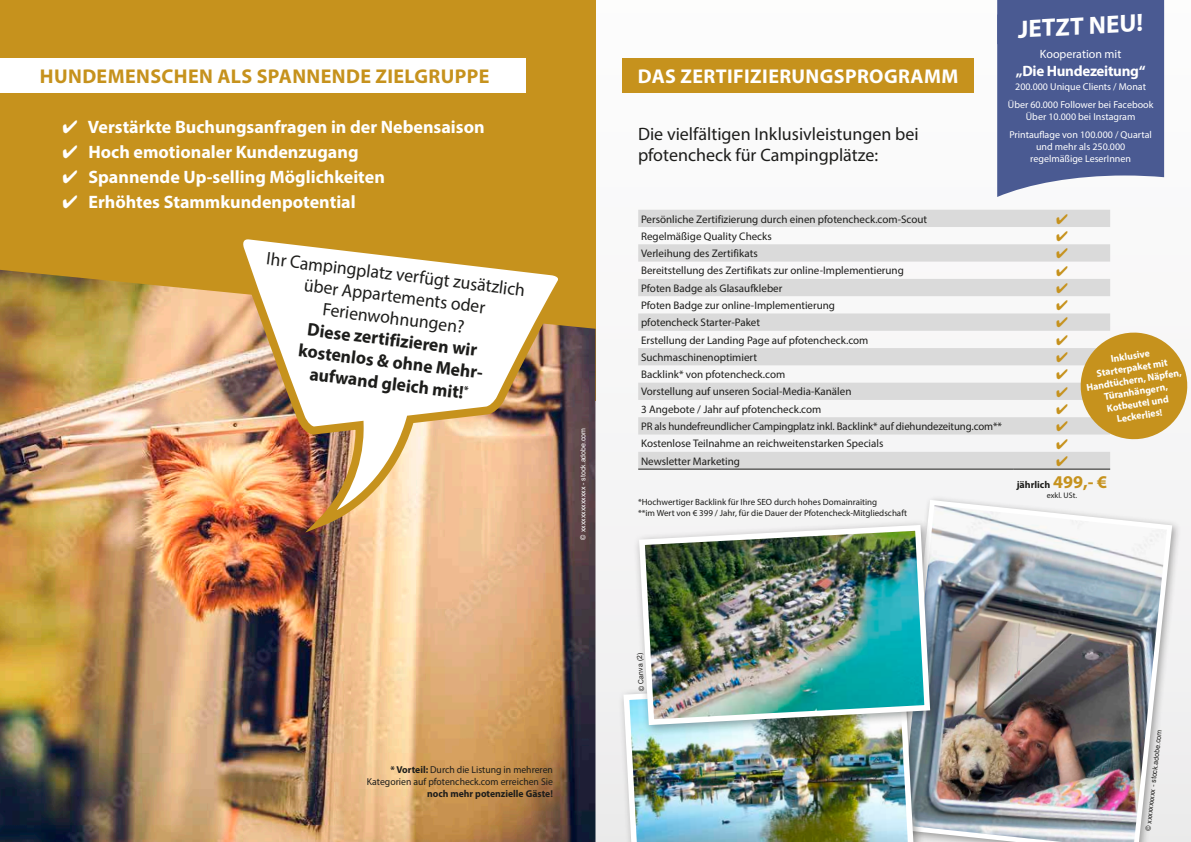
<style>
.page{position:relative;width:1191px;height:842px;background:#fff}
.page>*{position:absolute;margin:0;border:0;box-sizing:border-box;transform-origin:0 0}
.t1{font:700 25px "Myriad Pro";color:#fff}
.t2{font:700 20px "Myriad Pro";letter-spacing:.02em;color:#c6921d}
.t3{font:700 20px "Myriad Pro";letter-spacing:.02em;color:#fff}
.t4{font:18.2px/21.8px "Myriad Pro";color:#1d1d1b;text-align:center}
.t5{font:700 18.2px/21.8px "Myriad Pro";color:#1d1d1b;text-align:center}
.t6{font:700 18px "Myriad Pro";color:#fff}
.t7{font:18px/21.6px "Myriad Pro";color:#1d1d1b}
.t8{font:700 15px "Myriad Pro";letter-spacing:-.02em;color:#fff}
.t9{font:12px "Myriad Pro";color:#fff}
.t10{font:11px "Myriad Pro";color:#1d1d1b}
.t11{font:10px/17.7px "Myriad Pro";color:#fff;text-align:center}
.t12{font:700 10px/12.1px "Myriad Pro";color:#fff;text-align:center}
.t13{font:10px/12px "Myriad Pro";color:#1d1d1b;text-align:right}
.t14{font:700 10px "Myriad Pro";color:#1d1d1b}
.t15{font:9px/10.8px "Myriad Pro";color:#1d1d1b}
.t16{font:8px "Myriad Pro";color:#1d1d1b}
.t17{font:7px "Arial";color:#1d1d1b}
.t18{font:7px "Arial";color:#fff}
.s1{font-weight:700}
.s2{font-size:18px;color:#c6921d}
</style>
<div class="page">
<img style="left:595px;top:0;width:596px;height:842px">
<div style="left:0;top:0;width:595px;height:401px;background:#c6921d"></div>
<img style="left:0;top:270px;width:595px;height:572px">
<div style="left:0;top:58px;width:525px;height:34px;background:#fff"></div>
<div style="left:622px;top:58px;width:351px;height:34px;background:#c6921d"></div>
<svg style="left:638px;top:210px;width:472px;height:259px;fill:#dadada"></svg>
<hr style="left:638px;top:469px;width:375px;height:1px;background:#1d1d1b">
<hr style="left:1013px;top:469px;width:97px;height:1px;background:#1d1d1b">
<svg style="left:227px;top:58px;width:345px;height:485px"></svg>
<svg style="left:997px;top:0;width:167px;height:197px;background:#58679a"></svg>
<div style="left:890px;top:495px;width:292px;height:347px;background:#f3f2f3"></div>
<img style="left:925px;top:499px;width:249px;height:343px">
<div style="left:618px;top:674px;width:307px;height:168px;background:#1d1d1b;opacity:.4"></div>
<img style="left:620px;top:677px;width:297px;height:165px">
<svg style="left:1078px;top:330px;width:111px;height:111px"></svg>
<div style="left:633px;top:519px;width:308px;height:217px;background:#1d1d1b;opacity:.4"></div>
<img style="left:636px;top:522px;width:297px;height:206px">
<svg style="left:1056px;top:214px;width:11px;height:10px"></svg>
<svg style="left:1056px;top:231px;width:11px;height:10px"></svg>
<svg style="left:1056px;top:248px;width:11px;height:10px"></svg>
<svg style="left:1056px;top:266px;width:11px;height:10px"></svg>
<svg style="left:1056px;top:283px;width:11px;height:10px"></svg>
<svg style="left:1056px;top:300px;width:11px;height:10px"></svg>
<svg style="left:1056px;top:317px;width:11px;height:11px"></svg>
<svg style="left:1056px;top:335px;width:11px;height:10px"></svg>
<svg style="left:1056px;top:352px;width:11px;height:10px"></svg>
<svg style="left:1056px;top:369px;width:11px;height:10px"></svg>
<svg style="left:1056px;top:387px;width:11px;height:10px"></svg>
<svg style="left:1056px;top:404px;width:11px;height:10px"></svg>
<svg style="left:1056px;top:421px;width:11px;height:10px"></svg>
<svg style="left:1056px;top:438px;width:11px;height:11px"></svg>
<svg style="left:1056px;top:456px;width:11px;height:10px"></svg>
<svg style="left:464px;top:385px;width:5px;height:5px"></svg>
<h2 class="t2" style="left:40px;top:63px;width:451px">HUNDEMENSCHEN ALS SPANNENDE ZIELGRUPPE</h2>
<h2 class="t3" style="left:637px;top:63px;width:322px">DAS ZERTIFIZIERUNGSPROGRAMM</h2>
<h3 class="t6" style="left:62px;top:116px;width:424px">✔ Verstärkte Buchungsanfragen in der Nebensaison</h3>
<h3 class="t6" style="left:62px;top:141px;width:298px">✔ Hoch emotionaler Kundenzugang</h3>
<h3 class="t6" style="left:62px;top:166px;width:324px">✔ Spannende Up-selling Möglichkeiten</h3>
<h3 class="t6" style="left:62px;top:191px;width:295px">✔ Erhöhtes Stammkundenpotential</h3>
<h3 class="t7" style="left:638px;top:123px;width:282px">Die vielfältigen Inklusivleistungen bei pfotencheck für Campingplätze:</h3>
<h1 class="t1" style="left:1017px;top:13px;width:126px;rotate:-3deg">JETZT NEU!</h1>
<p class="t9" style="left:1040px;top:46px;width:83px">Kooperation mit</p>
<h3 class="t8" style="left:1015px;top:61px;width:131px">„Die Hundezeitung“</h3>
<p class="t11" style="left:1008px;top:78px;width:147px">200.000 Unique Clients / Monat<br>Über 60.000 Follower bei Facebook</p>
<p class="t11" style="left:1009px;top:108px;width:144px">Über 10.000 bei Instagram<br>Printauflage von 100.000 / Quartal</p>
<p class="t11" style="left:1030px;top:140px;width:102px;line-height:12px">und mehr als 250.000 regelmäßige LeserInnen</p>
<h3 class="t4" style="left:268px;top:247px;width:262px;rotate:7deg">Ihr Campingplatz verfügt zusätzlich über Appartements oder<br>Ferienwohnungen?</h3>
<h3 class="t5" style="left:302px;top:317px;width:191px;rotate:7deg">Diese zertifizieren wir kostenlos &amp; ohne Mehr&shy;aufwand gleich mit!</h3>
<p class="t18" style="left:578px;top:540px;width:113px;rotate:-90deg">© xxxxxxxxxxxxx - stock.adobe.com</p>
<p class="t13" style="left:367px;top:763px;width:188px"><span class="s1">* Vorteil:</span> Durch die Listung in mehreren<br>Kategorien auf pfotencheck.com erreichen Sie</p>
<p class="t14" style="left:427px;top:787px;width:127px">noch mehr potenzielle Gäste!</p>
<p class="t10" style="left:641px;top:212px;width:288px">Persönliche Zertifizierung durch einen pfotencheck.com-Scout</p>
<p class="t10" style="left:641px;top:229px;width:132px">Regelmäßige Quality Checks</p>
<p class="t10" style="left:641px;top:247px;width:118px">Verleihung des Zertifikats</p>
<p class="t10" style="left:641px;top:264px;width:264px">Bereitstellung des Zertifikats zur online-Implementierung</p>
<p class="t10" style="left:641px;top:281px;width:143px">Pfoten Badge als Glasaufkleber</p>
<p class="t10" style="left:641px;top:298px;width:195px">Pfoten Badge zur online-Implementierung</p>
<p class="t10" style="left:641px;top:316px;width:120px">pfotencheck Starter-Paket</p>
<p class="t10" style="left:641px;top:333px;width:229px">Erstellung der Landing Page auf pfotencheck.com</p>
<p class="t10" style="left:641px;top:350px;width:117px">Suchmaschinenoptimiert</p>
<p class="t10" style="left:641px;top:368px;width:146px">Backlink* von pfotencheck.com</p>
<p class="t10" style="left:641px;top:385px;width:212px">Vorstellung auf unseren Social-Media-Kanälen</p>
<p class="t10" style="left:641px;top:402px;width:182px">3 Angebote / Jahr auf pfotencheck.com</p>
<p class="t10" style="left:641px;top:419px;width:362px">PR als hundefreundlicher Campingplatz inkl. Backlink* auf diehundezeitung.com**</p>
<p class="t10" style="left:641px;top:437px;width:244px">Kostenlose Teilnahme an reichweitenstarken Specials</p>
<p class="t10" style="left:641px;top:454px;width:100px">Newsletter Marketing</p>
<p class="t15" style="left:638px;top:496px;width:270px">*Hochwertiger Backlink für Ihre SEO durch hohes Domainraiting<br>**im Wert von € 399 / Jahr, für die Dauer der Pfotencheck-Mitgliedschaft</p>
<p class="t12" style="left:1081px;top:357px;width:97px;rotate:-9deg">Inklusive<br>Starterpaket mit<br>Handtüchern, Näpfen,<br>Türanhängern,<br>Kotbeutel und<br>Leckerlies!</p>
<p class="t14" style="left:1016px;top:478px;width:92px">jährlich <span class="s2">499,- €</span></p>
<p class="t16" style="left:1047px;top:490px;width:32px">exkl. USt.</p>
<p class="t17" style="left:637px;top:691px;width:39px;rotate:-93deg">© Canva (2)</p>
<p class="t17" style="left:1143px;top:830px;width:103px;rotate:-84deg">© xxxxxxxxxx - stock.adobe.com</p>
</div>
